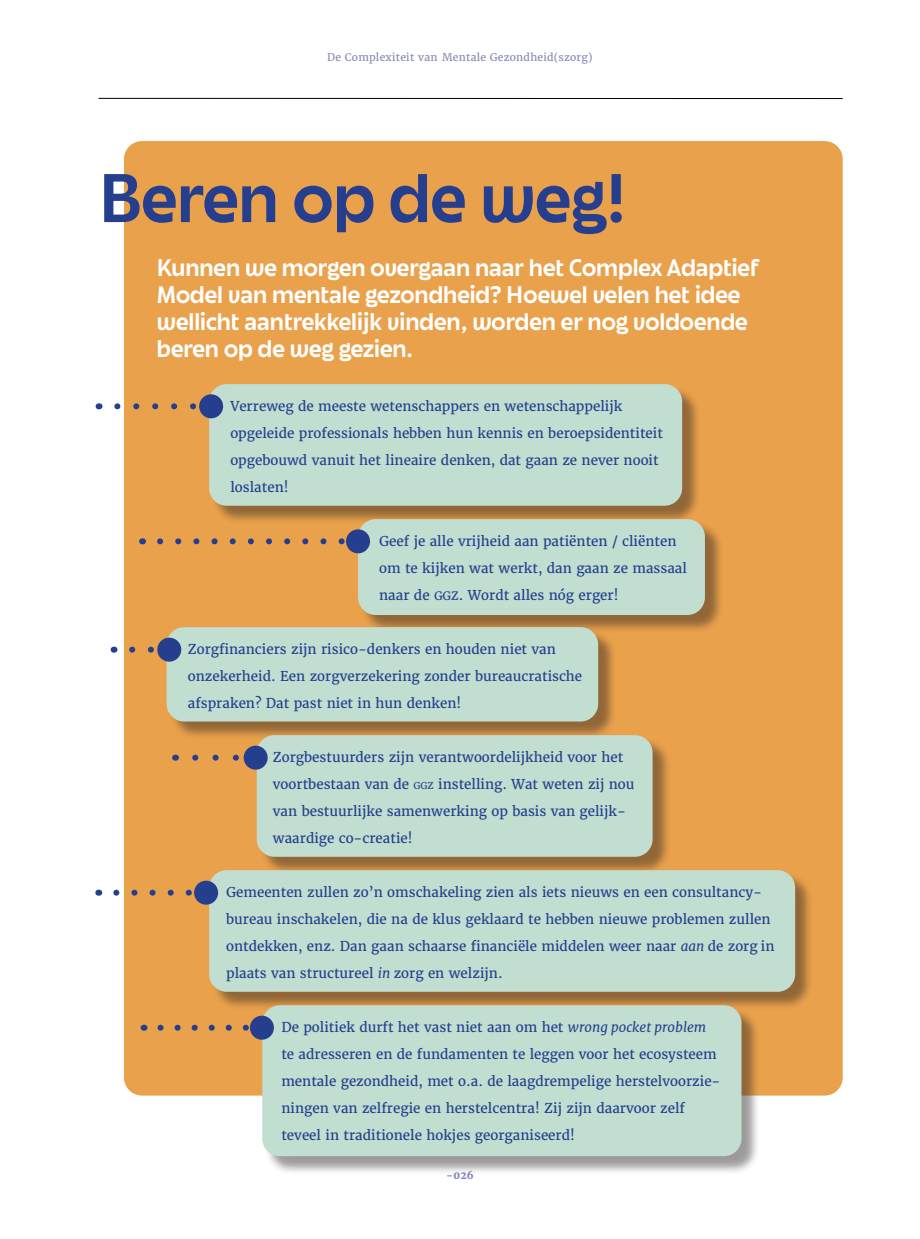
<style>
.page{position:relative;width:920px;height:1239px;background:#fff}
.page>*{position:absolute;margin:0;border:0;box-sizing:border-box;transform-origin:0 0}
.Headline_-_Align_Left{font:60px "June Expt Variable Active";color:#253f8e}
.Body_Text{font:21px/27px "June Expt Variable Active";color:#fff}
.Body_Text-2{font:13.5px/27px "Merriweather";color:#253f8e}
.t1{font:10.5px "Merriweather";letter-spacing:.02em;color:#8688ba}
.t2{font:800 10.5px "Merriweather";color:#8688ba}
.s1{font-size:11.55px}
.s2{font-size:9.45px}
.s3{font-style:italic}
</style>
<div class="page">
<hr style="left:99px;top:98px;width:744px;height:1px;background:#000">
<div style="left:124px;top:141px;width:719px;height:954px;background:#eaa14c;border-radius:18px"></div>
<div style="left:211px;top:386px;width:490px;height:139px;background:#231f20;opacity:.45"></div>
<div style="left:209px;top:384px;width:473px;height:122px;background:#c1ded0;border-radius:18px"></div>
<div style="left:360px;top:521px;width:364px;height:113px;background:#231f20;opacity:.45"></div>
<div style="left:358px;top:519px;width:347px;height:96px;background:#c1ded0;border-radius:18px"></div>
<div style="left:169px;top:629px;width:448px;height:111px;background:#231f20;opacity:.45"></div>
<div style="left:167px;top:627px;width:431px;height:94px;background:#c1ded0;border-radius:18px"></div>
<div style="left:259px;top:737px;width:413px;height:139px;background:#231f20;opacity:.45"></div>
<div style="left:257px;top:735px;width:396px;height:122px;background:#c1ded0;border-radius:18px"></div>
<div style="left:211px;top:872px;width:603px;height:139px;background:#231f20;opacity:.45"></div>
<div style="left:209px;top:870px;width:586px;height:122px;background:#c1ded0;border-radius:18px"></div>
<div style="left:264px;top:1007px;width:496px;height:168px;background:#231f20;opacity:.45"></div>
<div style="left:262px;top:1005px;width:479px;height:151px;background:#c1ded0;border-radius:18px"></div>
<svg style="left:117px;top:403px;width:79px;height:6px"></svg>
<div style="left:199px;top:394px;width:24px;height:24px;background:#253f8e;border-radius:50%"></div>
<svg style="left:160px;top:538px;width:185px;height:6px"></svg>
<div style="left:346px;top:529px;width:24px;height:24px;background:#253f8e;border-radius:50%"></div>
<svg style="left:132px;top:647px;width:22px;height:6px"></svg>
<div style="left:157px;top:638px;width:24px;height:24px;background:#253f8e;border-radius:50%"></div>
<svg style="left:195px;top:755px;width:49px;height:6px"></svg>
<div style="left:244px;top:746px;width:24px;height:24px;background:#253f8e;border-radius:50%"></div>
<svg style="left:160px;top:1025px;width:90px;height:6px"></svg>
<div style="left:250px;top:1016px;width:24px;height:24px;background:#253f8e;border-radius:50%"></div>
<svg style="left:116px;top:890px;width:76px;height:6px"></svg>
<div style="left:194px;top:881px;width:24px;height:24px;background:#253f8e;border-radius:50%"></div>
<p class="t1" style="left:327px;top:51px;width:267px">De Complexiteit van Mentale Gezondheid(szorg)</p>
<p class="Headline_-_Align_Left" style="left:99px;top:158px;width:529px">Beren op de weg!</p>
<p class="Body_Text" style="left:157px;top:254px;width:603px">Kunnen we morgen overgaan naar het Complex Adaptief Model van mentale gezondheid? Hoewel velen het idee wellicht aantrekkelijk vinden, worden er nog voldoende beren op de weg gezien.</p>
<p class="Body_Text-2" style="left:230px;top:393px;width:434px">Verreweg de meeste wetenschappers en wetenschappelijk opgeleide professionals hebben hun kennis en beroepsidentiteit opgebouwd vanuit het lineaire denken, dat gaan ze never nooit loslaten!</p>
<p class="Body_Text-2" style="left:379px;top:528px;width:309px">Geef je alle vrijheid aan patiënten / cliënten om te kijken wat werkt, dan gaan ze massaal naar de <span class="s1">ggz</span>. Wordt alles nóg erger!</p>
<p class="Body_Text-2" style="left:188px;top:636px;width:396px">Zorgfinanciers zijn risico-denkers en houden niet van onzekerheid. Een zorgverzekering zonder bureaucratische afspraken? Dat past niet in hun denken!</p>
<p class="Body_Text-2" style="left:273px;top:744px;width:363px">Zorgbestuurders zijn verantwoordelijkheid voor het voortbestaan van de <span class="s2">ggz</span> instelling. Wat weten zij nou van bestuurlijke samenwerking op basis van gelijk-</p>
<p class="Body_Text-2" style="left:273px;top:825px;width:141px">waardige co-creatie!</p>
<p class="Body_Text-2" style="left:226px;top:879px;width:550px">Gemeenten zullen zo’n omschakeling zien als iets nieuws en een consultancy&shy;bureau inschakelen, die na de klus geklaard te hebben nieuwe problemen zullen ontdekken, enz. Dan gaan schaarse financiële middelen weer naar <span class="s3">aan</span> de zorg in plaats van structureel <span class="s3">in</span> zorg en welzijn.</p>
<p class="Body_Text-2" style="left:281px;top:1014px;width:441px">De politiek durft het vast niet aan om het <span class="s3">wrong pocket problem </span>te adresseren en de fundamenten te leggen voor het ecosysteem mentale gezondheid, met o.a. de laagdrempelige herstelvoorzie&shy;ningen van zelfregie en herstelcentra! Zij zijn daarvoor zelf</p>
<p class="Body_Text-2" style="left:281px;top:1122px;width:295px">teveel in traditionele hokjes georganiseerd!</p>
<p class="t2" style="left:446px;top:1168px;width:29px">-026</p>
</div>
